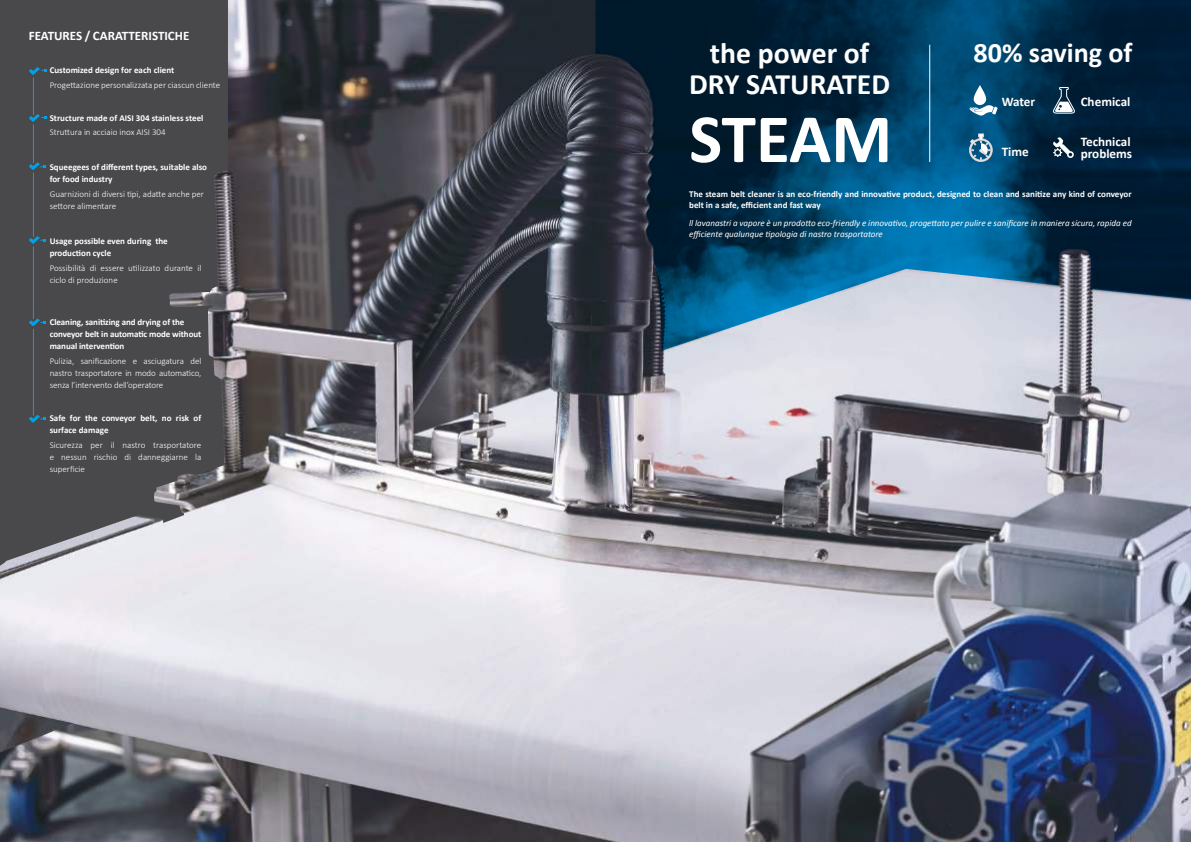
<style>
.page{position:relative;width:1191px;height:842px;background:#fff}
.page>*{position:absolute;margin:0;border:0;box-sizing:border-box;transform-origin:0 0}
.t1{font:700 69.7px "Calibri";letter-spacing:-.005em;color:#fff}
.t2{font:700 29.7px/31.7px "Calibri";color:#fff;text-align:center}
.t3{font:700 28.1px "Calibri";color:#fff}
.t4{font:700 13.1px/12.3px "Calibri";color:#fff}
.t5{font:700 13px "Calibri";color:#fff}
.t6{font:700 9px/12px "Calibri";color:#fff}
.t7{font:300 9px/12px "Calibri";color:#fff}
.t8{font:italic 9px/10.8px "Calibri";color:#fff}
</style>
<div class="page">
<img style="left:0;top:0;width:1191px;height:842px">
<svg style="left:0;top:0;width:229px;height:580px;background:#58585b"></svg>
<hr style="left:33px;top:76px;width:1px;height:342px;background:#00a2e5">
<svg style="left:595px;top:0;width:596px;height:351px;background:#224b67"></svg>
<svg style="left:969px;top:134px;width:23px;height:28px"></svg>
<svg style="left:1053px;top:137px;width:20px;height:21px"></svg>
<svg style="left:1052px;top:87px;width:23px;height:27px"></svg>
<svg style="left:969px;top:85px;width:28px;height:31px"></svg>
<hr style="left:929px;top:45px;width:1px;height:117px;background:#fff">
<svg style="left:24px;top:110px;width:23px;height:16px"></svg>
<svg style="left:24px;top:158px;width:22px;height:16px"></svg>
<svg style="left:24px;top:63px;width:23px;height:16px"></svg>
<svg style="left:24px;top:232px;width:22px;height:16px"></svg>
<svg style="left:24px;top:314px;width:22px;height:17px"></svg>
<svg style="left:24px;top:411px;width:22px;height:16px"></svg>
<h3 class="t5" style="left:29px;top:28px;width:162px">FEATURES / CARATTERISTICHE</h3>
<p class="t6" style="left:50px;top:64px;width:126px">Customized design for each client</p>
<p class="t7" style="left:50px;top:78px;width:172px">Progettazione personalizzata per ciascun cliente</p>
<p class="t6" style="left:50px;top:112px;width:155px">Structure made of AISI 304 stainless steel</p>
<p class="t7" style="left:50px;top:126px;width:118px">Struttura in acciaio inox AISI 304</p>
<p class="t6" style="left:50px;top:161px;width:159px">Squeegees of different types, suitable also for food industry</p>
<p class="t7" style="left:50px;top:187px;width:156px">Guarnizioni di diversi tipi, adatte anche per settore alimentare</p>
<p class="t6" style="left:50px;top:235px;width:120px">Usage possible even during the production cycle</p>
<p class="t7" style="left:50px;top:261px;width:153px">Possibilità di essere utilizzato durante il ciclo di produzione</p>
<p class="t6" style="left:50px;top:316px;width:153px">Cleaning, sanitizing and drying of the conveyor belt in automatic mode without manual intervention</p>
<p class="t7" style="left:50px;top:354px;width:153px;text-align:justify">Pulizia, sanificazione e asciugatura del nastro trasportatore in modo automatico, senza l’intervento dell’operatore</p>
<p class="t6" style="left:50px;top:412px;width:153px">Safe for the conveyor belt, no risk of surface damage</p>
<p class="t7" style="left:50px;top:439px;width:153px;text-align:justify">Sicurezza per il nastro trasportatore e nessun rischio di danneggiarne la superficie</p>
<h2 class="t2" style="left:689px;top:37px;width:202px">the power of<br>DRY SATURATED</h2>
<h1 class="t1" style="left:689px;top:94px;width:204px">STEAM</h1>
<h3 class="t3" style="left:973px;top:35px;width:160px">80% saving of</h3>
<h3 class="t4" style="left:1001px;top:96px;width:35px">Water</h3>
<h3 class="t4" style="left:1080px;top:96px;width:51px">Chemical</h3>
<h3 class="t4" style="left:1001px;top:145px;width:29px">Time</h3>
<h3 class="t4" style="left:1080px;top:135px;width:53px">Technical problems</h3>
<p class="t6" style="left:689px;top:189px;width:444px;line-height:10.8px">The steam belt cleaner is an eco-friendly and innovative product, designed to clean and sanitize any kind of conveyor belt in a safe, efficient and fast way</p>
<p class="t8" style="left:689px;top:218px;width:444px">ll lavanastri a vapore è un prodotto eco-friendly e innovativo, progettato per pulire e sanificare in maniera sicura, rapida ed efficiente qualunque tipologia di nastro trasportatore</p>
</div>
